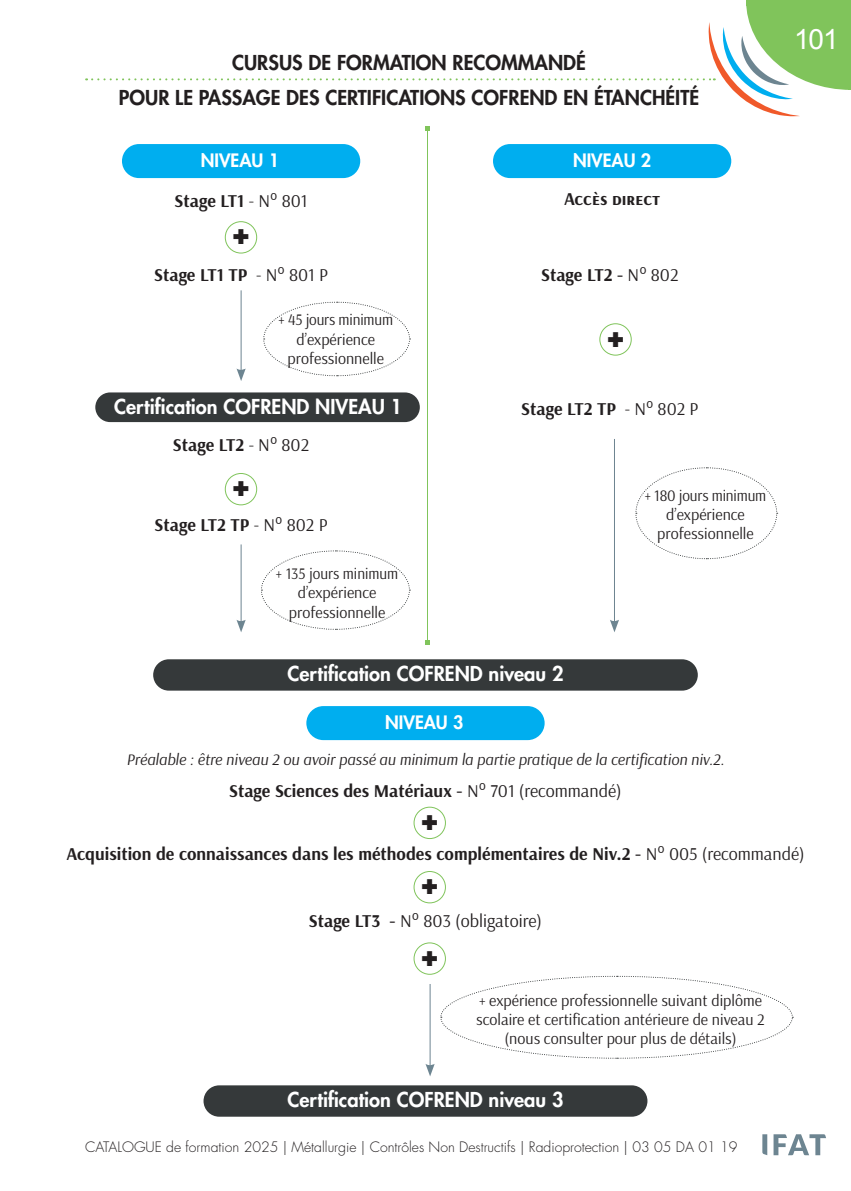
<style>
.page{position:relative;width:851px;height:1191px;background:#fff}
.page>*{position:absolute;margin:0;border:0;box-sizing:border-box;transform-origin:0 0}
.t1{font:28px "Arial";color:#fff}
.t2{font:800 24.8px "Futura Std";color:#231f20}
.t3{font:800 20px "Futura Std";color:#fff}
.t4{font:800 20px/35.4px "Futura Std";color:#231f20;text-align:center}
.t5{font:700 18px "Arsenal";color:#231f20}
.t6{font:18px "Arsenal";color:#231f20}
.t7{font:800 18px "Futura Std";color:#fff}
.t8{font:16px/19.2px "Arsenal";color:#231f20;text-align:center;scale:.95 1}
.t9{font:16px/19.2px "Arsenal";color:#231f20;text-align:center}
.t10{font:italic 16px "Arsenal";color:#231f20}
.t11{font:300 14px "Futura Std";color:#231f20}
.s1{font-weight:400}
.s2{font-weight:700}
</style>
<div class="page">
<svg style="left:263px;top:301px;width:147px;height:76px"></svg>
<svg style="left:762px;top:1134px;width:5px;height:21px"></svg>
<svg style="left:773px;top:1134px;width:53px;height:21px"></svg>
<svg style="left:86px;top:0;width:764px;height:116px"></svg>
<svg style="left:261px;top:550px;width:149px;height:80px"></svg>
<svg style="left:440px;top:975px;width:353px;height:84px"></svg>
<hr style="left:427px;top:128px;width:1px;height:514px;background:#80c45b">
<svg style="left:425px;top:126px;width:4px;height:4px"></svg>
<svg style="left:425px;top:640px;width:4px;height:4px"></svg>
<hr style="left:240px;top:290px;width:1px;height:82px;background:#6d8591">
<svg style="left:236px;top:368px;width:10px;height:13px"></svg>
<hr style="left:240px;top:544px;width:1px;height:79px;background:#6d8591">
<svg style="left:236px;top:619px;width:10px;height:13px"></svg>
<hr style="left:614px;top:439px;width:1px;height:184px;background:#6d8591">
<svg style="left:610px;top:620px;width:9px;height:12px"></svg>
<hr style="left:429px;top:984px;width:1px;height:83px;background:#6d8591">
<svg style="left:425px;top:1063px;width:9px;height:13px"></svg>
<div style="left:95px;top:392px;width:325px;height:30px;background:#35393a;border-radius:15px"></div>
<div style="left:122px;top:144px;width:238px;height:34px;background:#00aeef;border-radius:17px"></div>
<div style="left:306px;top:706px;width:238px;height:34px;background:#00aeef;border-radius:17px"></div>
<div style="left:493px;top:144px;width:238px;height:34px;background:#00aeef;border-radius:17px"></div>
<div style="left:153px;top:659px;width:544px;height:31px;background:#35393a;border-radius:16px"></div>
<div style="left:203px;top:1085px;width:444px;height:31px;background:#35393a;border-radius:16px"></div>
<div style="left:413px;top:806px;width:33px;height:33px;border:1px solid #80c45b;border-radius:50%"></div>
<div style="left:413px;top:871px;width:33px;height:32px;border:1px solid #80c45b;border-radius:50%"></div>
<div style="left:413px;top:942px;width:33px;height:32px;border:1px solid #80c45b;border-radius:50%"></div>
<svg style="left:635px;top:467px;width:142px;height:92px"></svg>
<div style="left:225px;top:221px;width:32px;height:32px;border:1px solid #80c45b;border-radius:50%"></div>
<div style="left:599px;top:323px;width:32px;height:33px;border:1px solid #80c45b;border-radius:50%"></div>
<div style="left:225px;top:473px;width:32px;height:32px;border:1px solid #80c45b;border-radius:50%"></div>
<p class="t4" style="left:119px;top:45px;width:581px">CURSUS DE FORMATION RECOMMANDÉ<br>POUR LE PASSAGE DES CERTIFICATIONS COFREND EN ÉTANCHÉITÉ</p>
<p class="t7" style="left:201px;top:149px;width:80px">NIVEAU 1</p>
<p class="t5" style="left:175px;top:189px;width:134px">Stage LT1 <span class="s1">- N° 801</span></p>
<h2 class="t2" style="left:231px;top:219px;width:21px">+</h2>
<p class="t5" style="left:154px;top:262px;width:175px">Stage LT1 TP <span class="s1">- N° 801 P</span></p>
<p class="t8" style="left:278px;top:310px;width:122px">+ 45 jours minimum d’expérience professionnelle</p>
<p class="t3" style="left:114px;top:394px;width:289px">Certification COFREND NIVEAU 1</p>
<p class="t5" style="left:173px;top:432px;width:138px">Stage LT2 <span class="s1">- N° 802</span></p>
<h2 class="t2" style="left:231px;top:471px;width:21px">+</h2>
<p class="t5" style="left:154px;top:512px;width:174px">Stage LT2 TP <span class="s1">- N° 802 P</span></p>
<p class="t8" style="left:276px;top:564px;width:130px">+ 135 jours minimum d’expérience professionnelle</p>
<p class="t7" style="left:573px;top:149px;width:80px">NIVEAU 2</p>
<p class="t5" style="left:564px;top:186px;width:98px">Accès direct</p>
<p class="t5" style="left:541px;top:262px;width:139px">Stage LT2 - <span class="s1">N° 802</span></p>
<h2 class="t2" style="left:605px;top:321px;width:21px">+</h2>
<p class="t5" style="left:521px;top:396px;width:179px">Stage LT2 TP <span class="s1">- N° 802 P</span></p>
<p class="t8" style="left:644px;top:485px;width:129px">+ 180 jours minimum d’expérience professionnelle</p>
<p class="t3" style="left:287px;top:661px;width:278px">Certification COFREND niveau 2</p>
<p class="t7" style="left:385px;top:711px;width:80px">NIVEAU 3</p>
<p class="t10" style="left:127px;top:748px;width:599px">Préalable : être niveau 2 ou avoir passé au minimum la partie pratique de la certification niv.2.</p>
<p class="t5" style="left:229px;top:778px;width:394px">Stage Sciences des Matériaux - <span class="s1">N° 701 (recommandé)</span></p>
<h2 class="t2" style="left:420px;top:805px;width:21px">+</h2>
<h1 class="t1" style="left:794px;top:21px;width:46px">101</h1>
<p class="t5" style="left:67px;top:840px;width:739px">Acquisition de connaissances dans les méthodes complémentaires de Niv.2 - <span class="s1">N° 005 (recommandé)</span></p>
<h2 class="t2" style="left:420px;top:869px;width:21px">+</h2>
<p class="t6" style="left:309px;top:908px;width:235px"><span class="s2">Stage LT3 -</span> N° 803 (obligatoire)</p>
<h2 class="t2" style="left:420px;top:940px;width:21px">+</h2>
<p class="t9" style="left:476px;top:990px;width:290px">+ expérience professionnelle suivant diplôme scolaire et certification antérieure de niveau 2 (nous consulter pour plus de détails)</p>
<p class="t3" style="left:287px;top:1087px;width:278px">Certification COFREND niveau 3</p>
<p class="t11" style="left:85px;top:1137px;width:653px">CATALOGUE de formation 2025 | Métallurgie | Contrôles Non Destructifs | Radioprotection | 03 05 DA 01 19</p>
</div>
